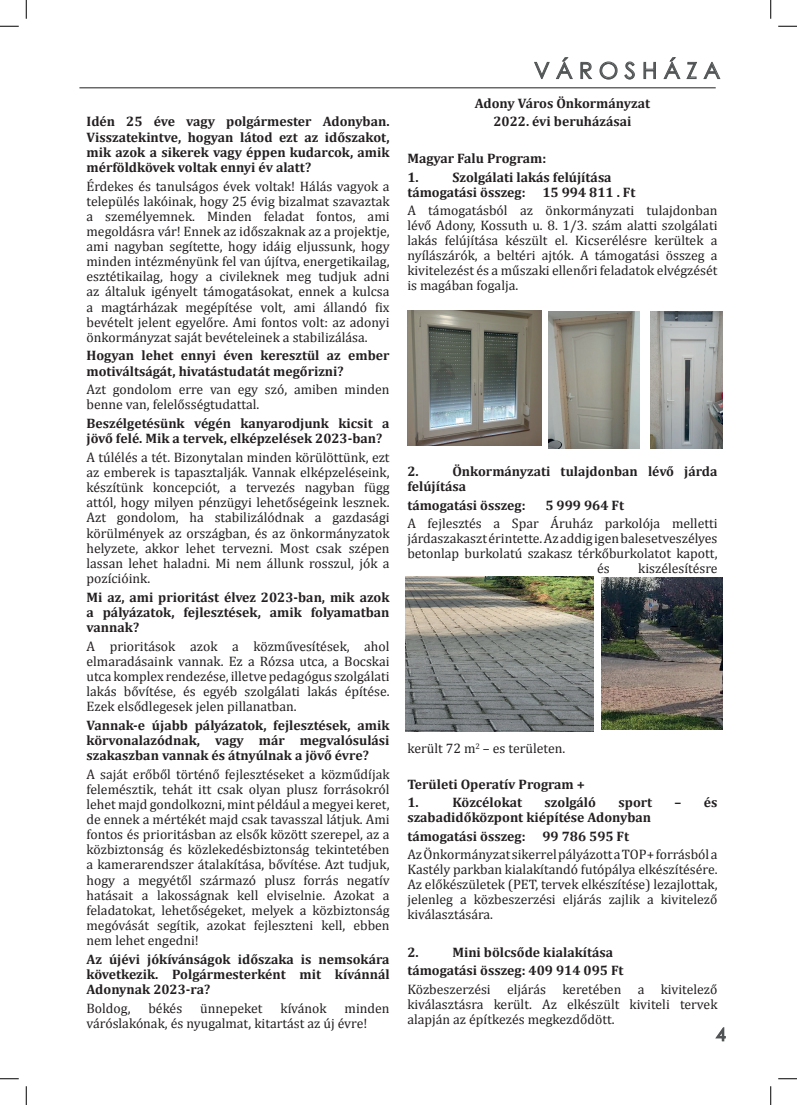
<style>
.page{position:relative;width:797px;height:1105px;background:#fff}
.page>*{position:absolute;margin:0;border:0;box-sizing:border-box;transform-origin:0 0}
.t1{font:22.5px "Century Gothic";color:#515455}
.t2{font:13.75px/15.1px "Cambria";color:#231f20;text-align:justify}
.t3{font:700 13.75px/15.1px "Cambria";color:#231f20}
</style>
<div class="page">
<svg style="left:715px;top:1027px;width:11px;height:15px"></svg>
<hr style="left:79px;top:88px;width:636px;height:1px;background:#231f20">
<img style="left:408px;top:310px;width:133px;height:136px">
<img style="left:650px;top:311px;width:72px;height:137px">
<img style="left:548px;top:311px;width:92px;height:137px">
<img style="left:405px;top:576px;width:188px;height:155px">
<img style="left:602px;top:577px;width:120px;height:152px">
<svg style="left:534px;top:62px;width:15px;height:17px"></svg>
<svg style="left:556px;top:57px;width:16px;height:22px"></svg>
<svg style="left:580px;top:62px;width:12px;height:17px"></svg>
<svg style="left:599px;top:61px;width:18px;height:19px"></svg>
<svg style="left:624px;top:61px;width:11px;height:19px"></svg>
<svg style="left:643px;top:62px;width:13px;height:17px"></svg>
<svg style="left:663px;top:57px;width:17px;height:22px"></svg>
<svg style="left:686px;top:62px;width:11px;height:17px"></svg>
<svg style="left:703px;top:62px;width:17px;height:17px"></svg>
<svg style="left:0;top:25px;width:19px;height:2px"></svg>
<svg style="left:778px;top:25px;width:19px;height:2px"></svg>
<svg style="left:0;top:1078px;width:19px;height:1px"></svg>
<svg style="left:778px;top:1078px;width:19px;height:1px"></svg>
<svg style="left:25px;top:0;width:2px;height:19px"></svg>
<svg style="left:25px;top:1086px;width:2px;height:19px"></svg>
<svg style="left:770px;top:0;width:1px;height:19px"></svg>
<svg style="left:770px;top:1086px;width:1px;height:19px"></svg>
<p class="t3" style="left:86px;top:114px;width:304px;text-align:justify">Idén 25 éve vagy polgármester Adonyban.<br>Visszatekintve, hogyan látod ezt az időszakot, mik azok a sikerek vagy éppen kudarcok, amik mérföldkövek voltak ennyi év alatt?</p>
<p class="t2" style="left:86px;top:178px;width:304px">Érdekes és tanulságos évek voltak! Hálás vagyok a település lakóinak, hogy 25 évig bizalmat szavaztak a személyemnek. Minden feladat fontos, ami megoldásra vár! Ennek az időszaknak az a projektje, ami nagyban segítette, hogy idáig eljussunk, hogy minden intézményünk fel van újítva, energetikailag, esztétikailag, hogy a civileknek meg tudjuk adni az általuk igényelt támogatásokat, ennek a kulcsa a magtárházak megépítése volt, ami állandó fix bevételt jelent egyelőre. Ami fontos volt: az adonyi önkormányzat saját bevételeinek a stabilizálása.</p>
<p class="t3" style="left:86px;top:348px;width:304px">Hogyan lehet ennyi éven keresztül az ember motiváltságát, hivatástudatát megőrizni?</p>
<p class="t2" style="left:86px;top:382px;width:304px">Azt gondolom erre van egy szó, amiben minden benne van, felelősségtudattal.</p>
<p class="t3" style="left:86px;top:415px;width:304px">Beszélgetésünk végén kanyarodjunk kicsit a jövő felé. Mik a tervek, elképzelések 2023-ban?</p>
<p class="t2" style="left:86px;top:450px;width:304px">A túlélés a tét. Bizonytalan minden körülöttünk, ezt az emberek is tapasztalják. Vannak elképzeléseink, készítünk koncepciót, a tervezés nagyban függ attól, hogy milyen pénzügyi lehetőségeink lesznek.<br>Azt gondolom, ha stabilizálódnak a gazdasági körülmények az országban, és az önkormányzatok helyzete, akkor lehet tervezni. Most csak szépen lassan lehet haladni. Mi nem állunk rosszul, jók a pozícióink.</p>
<p class="t3" style="left:86px;top:589px;width:304px;text-align:justify">Mi az, ami prioritást élvez 2023-ban, mik azok a pályázatok, fejlesztések, amik folyamatban vannak?</p>
<p class="t2" style="left:86px;top:638px;width:304px">A prioritások azok a közművesítések, ahol elmaradásaink vannak. Ez a Rózsa utca, a Bocskai utca komplex rendezése, illetve pedagógus szolgálati lakás bővítése, és egyéb szolgálati lakás építése.<br>Ezek elsődlegesek jelen pillanatban.</p>
<p class="t3" style="left:86px;top:717px;width:304px;text-align:justify">Vannak-e újabb pályázatok, fejlesztések, amik körvonalazódnak, vagy már megvalósulási szakaszban vannak és átnyúlnak a jövő évre?</p>
<p class="t2" style="left:86px;top:766px;width:304px">A saját erőből történő fejlesztéseket a közműdíjak felemésztik, tehát itt csak olyan plusz forrásokról lehet majd gondolkozni, mint például a megyei keret, de ennek a mértékét majd csak tavasszal látjuk. Ami fontos és prioritásban az elsők között szerepel, az a közbiztonság és közlekedésbiztonság tekintetében a kamerarendszer átalakítása, bővítése. Azt tudjuk, hogy a megyétől származó plusz forrás negatív hatásait a lakosságnak kell elviselnie. Azokat a feladatokat, lehetőségeket, melyek a közbiztonság megóvását segítik, azokat fejleszteni kell, ebben nem lehet engedni!</p>
<p class="t3" style="left:86px;top:951px;width:304px;text-align:justify">Az újévi jókívánságok időszaka is nemsokára következik. Polgármesterként mit kívánnál Adonynak 2023-ra?</p>
<p class="t2" style="left:86px;top:1000px;width:45px">Boldog,</p>
<p class="t2" style="left:148px;top:1000px;width:35px">békés</p>
<p class="t2" style="left:200px;top:1000px;width:64px">ünnepeket</p>
<p class="t2" style="left:280px;top:1000px;width:48px">kívánok</p>
<p class="t2" style="left:86px;top:1000px;width:304px;text-indent:258px">minden váróslakónak, és nyugalmat, kitartást az új évre!</p>
<h1 class="t1" style="left:534px;top:55px;width:188px">V Á R O S H Á Z A</h1>
<p class="t3" style="left:475px;top:93px;width:177px;line-height:18.5px;text-align:center">Adony Város Önkormányzat<br>2022. évi beruházásai</p>
<p class="t3" style="left:407px;top:149px;width:140px;line-height:18.5px">Magyar Falu Program:<br>1.</p>
<p class="t3" style="left:407px;top:169px;width:230px;text-indent:45px">Szolgálati lakás felújítása támogatási összeg: 15 994 811 . Ft</p>
<p class="t2" style="left:407px;top:203px;width:312px">A támogatásból az önkormányzati tulajdonban lévő Adony, Kossuth u. 8. 1/3. szám alatti szolgálati lakás felújítása készült el. Kicserélésre kerültek a nyílászárók, a beltéri ajtók. A támogatási összeg a kivitelezést és a műszaki ellenőri feladatok elvégzését is magában fogalja.</p>
<p class="t3" style="left:407px;top:464px;width:312px;text-indent:45px">Önkormányzati tulajdonban lévő járda felújítása</p>
<p class="t3" style="left:407px;top:497px;width:120px">támogatási összeg:</p>
<p class="t3" style="left:545px;top:497px;width:80px">5 999 964 Ft</p>
<p class="t2" style="left:407px;top:516px;width:312px">A fejlesztés a Spar Áruház parkolója melletti</p>
<p class="t2" style="left:407px;top:531px;width:312px">járdaszakaszt érintette. Az addig igen balesetveszélyes</p>
<p class="t2" style="left:407px;top:546px;width:312px">betonlap burkolatú szakasz térkőburkolatot kapott,</p>
<p class="t2" style="left:597px;top:561px;width:14px">és</p>
<p class="t2" style="left:638px;top:561px;width:81px">kiszélesítésre</p>
<p class="t3" style="left:407px;top:464px;width:13px">2.</p>
<p class="t2" style="left:407px;top:741px;width:159px">került 72 m<sup>2</sup> – es területen.</p>
<p class="t3" style="left:407px;top:774px;width:179px;line-height:18.5px">Területi Operatív Program +<br>1.</p>
<p class="t3" style="left:452px;top:795px;width:71px">Közcélokat</p>
<p class="t3" style="left:544px;top:795px;width:53px">szolgáló</p>
<p class="t3" style="left:618px;top:795px;width:35px">sport</p>
<p class="t3" style="left:674px;top:795px;width:44px">– és</p>
<p class="t3" style="left:407px;top:808px;width:245px;line-height:18.5px">szabadidőközpont kiépítése Adonyban támogatási összeg: 99 786 595 Ft</p>
<p class="t2" style="left:407px;top:847px;width:312px">Az Önkormányzat sikerrel pályázott a TOP+ forrásból a Kastély parkban kialakítandó futópálya elkészítésére.<br>Az előkészületek (PET, tervek elkészítése) lezajlottak, jelenleg a közbeszerzési eljárás zajlik a kivitelező kiválasztására.</p>
<p class="t3" style="left:407px;top:944px;width:13px">2.</p>
<p class="t3" style="left:407px;top:942px;width:218px;line-height:18.5px;text-indent:45px">Mini bölcsőde kialakítása támogatási összeg: 409 914 095 Ft</p>
<p class="t2" style="left:407px;top:981px;width:312px">Közbeszerzési eljárás keretében a kivitelező kiválasztásra került. Az elkészült kiviteli tervek alapján az építkezés megkezdődött.</p>
</div>
